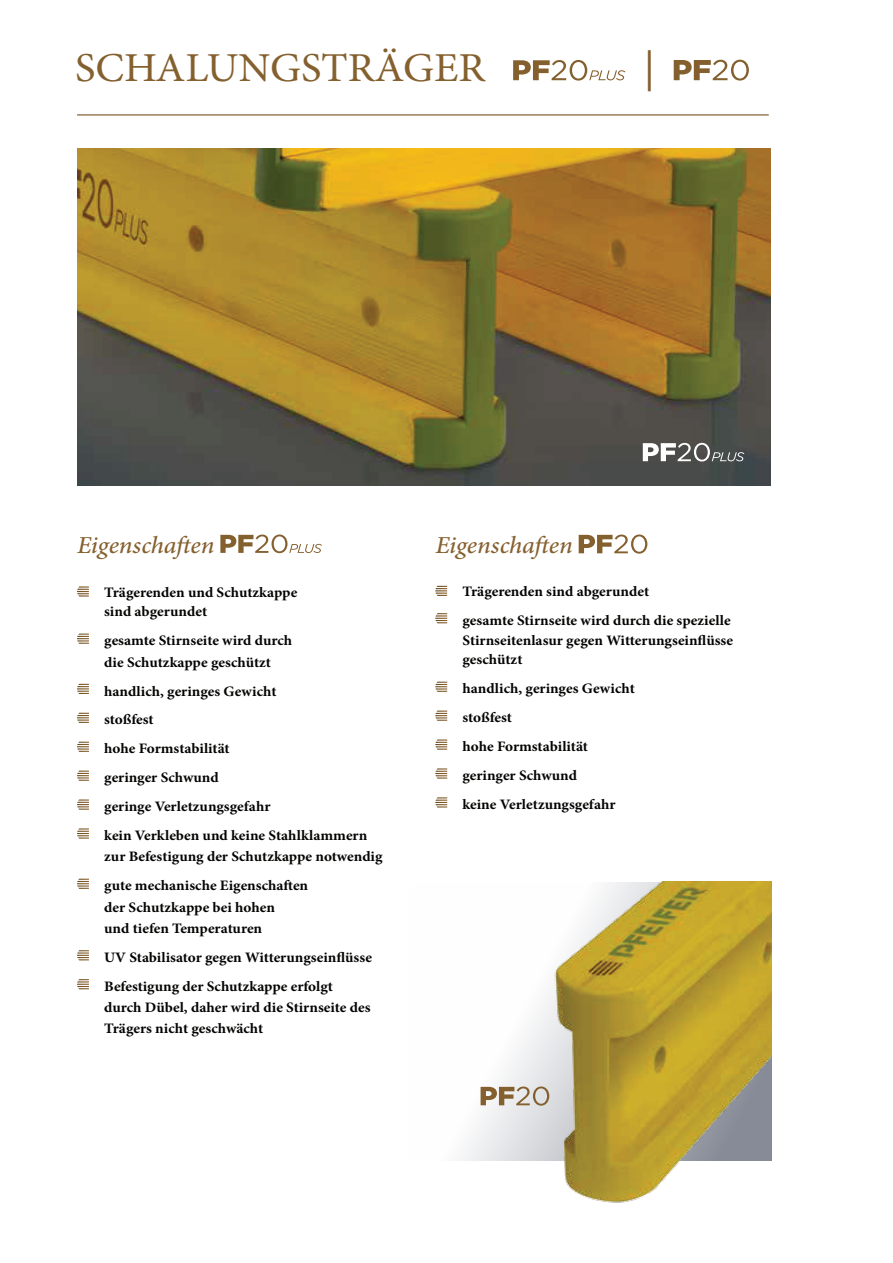
<style>
.page{position:relative;width:893px;height:1263px;background:#fff}
.page>*{position:absolute;margin:0;border:0;box-sizing:border-box;transform-origin:0 0}
.t1{font:41.1px "Minion Pro";color:#85602f;scale:1.05 1}
.t2{font:italic 500 24.3px "Minion Pro";letter-spacing:-.005em;color:#85602f;scale:1.05 1}
.t3{font:700 14.4px/29px "Minion Pro";color:#040503;scale:1.05 1}
</style>
<div class="page">
<svg style="left:462px;top:1052px;width:58px;height:108px;fill:#f5f5f6"></svg>
<hr style="left:77px;top:114px;width:692px;height:2px;background:#85602f">
<svg style="left:513px;top:60px;width:112px;height:21px"></svg>
<svg style="left:674px;top:60px;width:75px;height:21px"></svg>
<img style="left:77px;top:149px;width:693px;height:337px">
<svg style="left:579px;top:534px;width:68px;height:20px"></svg>
<svg style="left:435px;top:586px;width:12px;height:10px"></svg>
<svg style="left:435px;top:613px;width:12px;height:10px"></svg>
<svg style="left:435px;top:682px;width:12px;height:10px"></svg>
<svg style="left:435px;top:710px;width:12px;height:11px"></svg>
<svg style="left:435px;top:739px;width:12px;height:11px"></svg>
<svg style="left:435px;top:768px;width:12px;height:11px"></svg>
<svg style="left:435px;top:797px;width:12px;height:10px"></svg>
<svg style="left:220px;top:534px;width:102px;height:19px"></svg>
<svg style="left:77px;top:586px;width:12px;height:11px"></svg>
<svg style="left:77px;top:633px;width:12px;height:11px"></svg>
<svg style="left:77px;top:684px;width:12px;height:10px"></svg>
<svg style="left:77px;top:713px;width:12px;height:10px"></svg>
<svg style="left:77px;top:742px;width:12px;height:10px"></svg>
<svg style="left:77px;top:770px;width:12px;height:11px"></svg>
<svg style="left:77px;top:799px;width:12px;height:11px"></svg>
<svg style="left:77px;top:828px;width:12px;height:11px"></svg>
<svg style="left:77px;top:879px;width:12px;height:10px"></svg>
<svg style="left:77px;top:950px;width:12px;height:10px"></svg>
<svg style="left:77px;top:979px;width:12px;height:10px"></svg>
<svg style="left:643px;top:443px;width:101px;height:18px"></svg>
<img style="left:520px;top:882px;width:252px;height:321px">
<svg style="left:481px;top:1086px;width:68px;height:20px"></svg>
<h1 class="t1" style="left:75px;top:40px;width:392px">SCHALUNGSTRÄGER</h1>
<h1 class="t1" style="left:644px;top:40px;width:12px">|</h1>
<h2 class="t2" style="left:77px;top:529px;width:132px">Eigenschaften</h2>
<p class="t3" style="left:104px;top:582px;width:185px;line-height:19.8px">Trägerenden und Schutzkappe sind abgerundet</p>
<p class="t3" style="left:104px;top:630px;width:181px;line-height:21.3px">gesamte Stirnseite wird durch die Schutzkappe geschützt</p>
<p class="t3" style="left:104px;top:676px;width:252px">handlich, geringes Gewicht<br>stoßfest<br>hohe Formstabilität<br>geringer Schwund<br>geringe Verletzungsgefahr<br>kein Verkleben und keine Stahlklammern</p>
<p class="t3" style="left:104px;top:842px;width:267px">zur Befestigung der Schutzkappe notwendig gute mechanische Eigenschaften</p>
<p class="t3" style="left:104px;top:896px;width:164px;line-height:21.3px">der Schutzkappe bei hohen und tiefen Temperaturen</p>
<p class="t3" style="left:104px;top:943px;width:257px">UV Stabilisator gegen Witterungseinflüsse<br>Befestigung der Schutzkappe erfolgt</p>
<p class="t3" style="left:104px;top:997px;width:255px;line-height:21.3px">durch Dübel, daher wird die Stirnseite des<br>Trägers nicht geschwächt</p>
<h2 class="t2" style="left:435px;top:528px;width:132px">Eigenschaften</h2>
<p class="t3" style="left:462px;top:577px;width:257px">Trägerenden sind abgerundet<br>gesamte Stirnseite wird durch die spezielle</p>
<p class="t3" style="left:462px;top:630px;width:259px;line-height:19.8px">Stirnseitenlasur gegen Witterungseinflüsse geschützt</p>
<p class="t3" style="left:462px;top:674px;width:166px">handlich, geringes Gewicht stoßfest<br>hohe Formstabilität geringer Schwund<br>keine Verletzungsgefahr</p>
</div>
